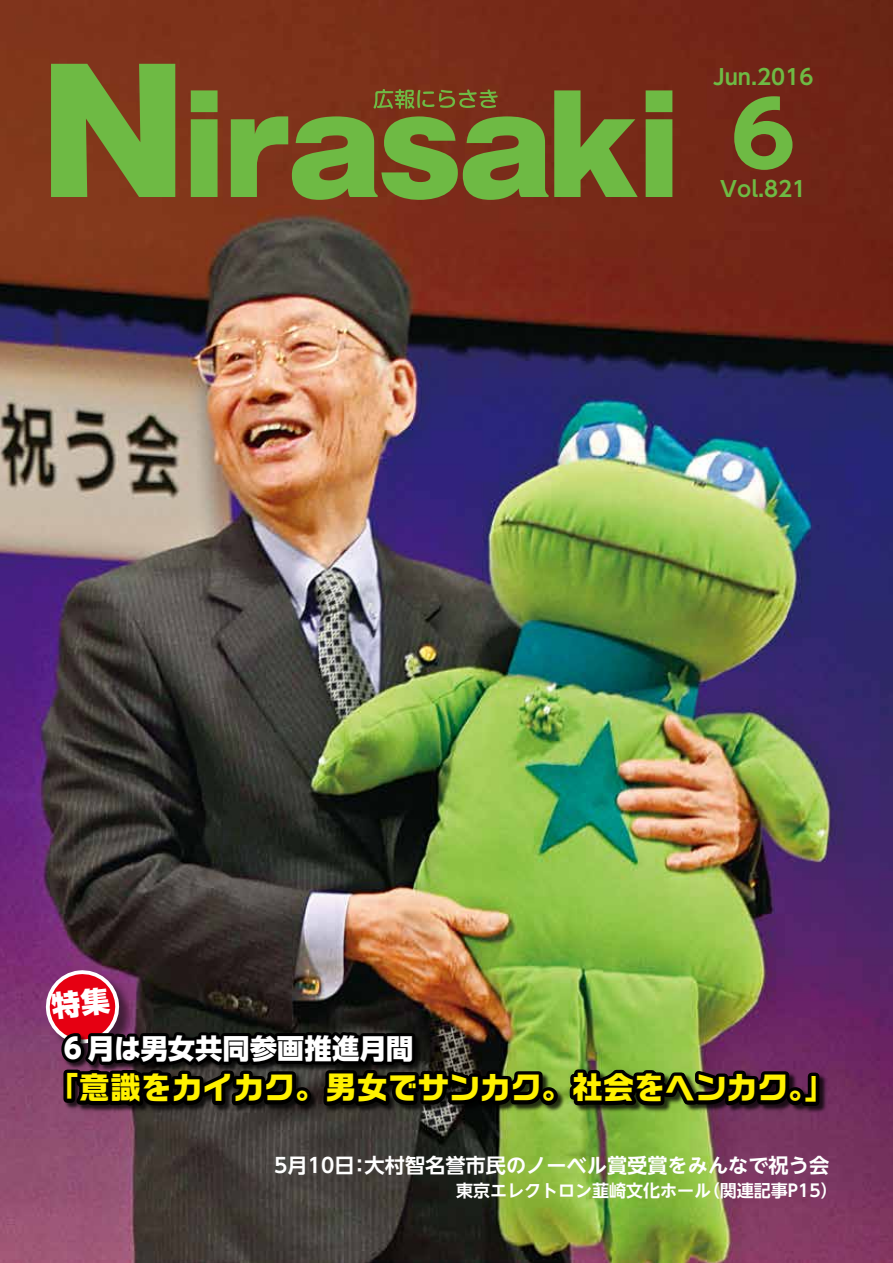
<style>
.page{position:relative;width:893px;height:1263px;background:#fff}
.page>*{position:absolute;margin:0;border:0;box-sizing:border-box;transform-origin:0 0}
.t1{font:700 88.05px "UD Shin Go NT Pr 6 N";color:#6eba44;scale:1.11 1}
.t2{font:700 30.9px "Ro G San Srf Std";color:#fff100}
.t3{font:800 27.6px "UD Shin Go NT Pr 6 N";letter-spacing:-.005em;color:#fff}
.t4{font:700 21.3px "UD Shin Go NT Pr 6 N De";color:#6eba44}
.t5{font:700 20.25px "UD Shin Go NT Pr 6 N De";color:#fff}
.t6{font:700 16.95px "UD Shin Go NT Pr 6 N De";color:#fff}
</style>
<div class="page">
<img style="left:0;top:0;width:893px;height:1263px">
<svg style="left:51px;top:64px;width:621px;height:136px;background:#75732e"></svg>
<svg style="left:374px;top:89px;width:124px;height:20px;background:#765e27"></svg>
<img style="left:46px;top:970px;width:777px;height:148px">
<p class="t4" style="left:713px;top:59px;width:102px">Jun.2016</p>
<h1 class="t1" style="left:731px;top:63px;width:60px">6</h1>
<p class="t4" style="left:720px;top:172px;width:87px">Vol.821</p>
<h3 class="t3" style="left:64px;top:1026px;width:351px">6 月は男女共同参画推進月間</h3>
<h2 class="t2" style="left:48px;top:1066px;width:788px">「意識をカイカク。男女でサンカク。社会をヘンカク「。</h2>
<p class="t5" style="left:365px;top:1149px;width:466px">大村智名誉市民のノーベル賞受賞をみんなで祝う会</p>
<p class="t5" style="left:274px;top:1149px;width:82px">5月10日</p>
<p class="t5" style="left:349px;top:1149px;width:22px">：</p>
<p class="t6" style="left:703px;top:1177px;width:136px">（関連記事P15(</p>
<p class="t6" style="left:456px;top:1177px;width:257px">東京エレクトロン韮崎文化ホール</p>
</div>
